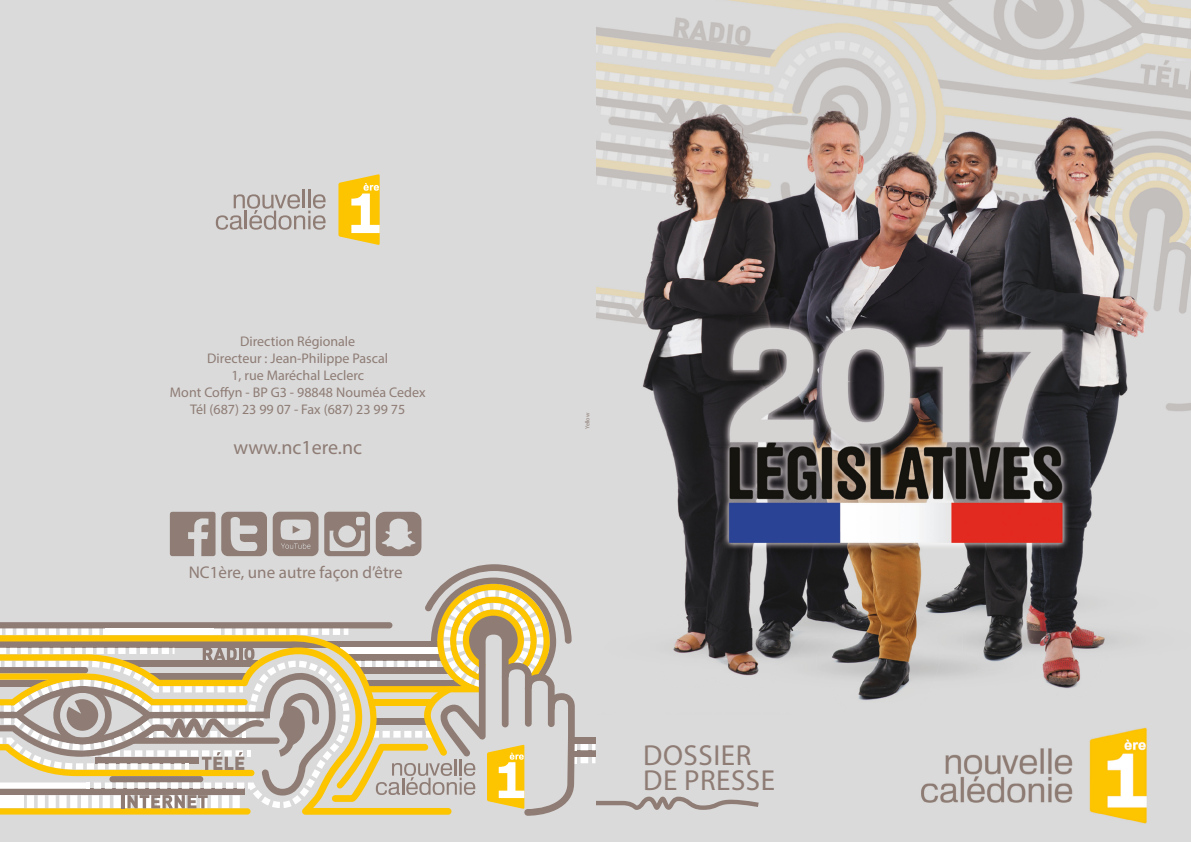
<style>
.page{position:relative;width:1191px;height:842px;background:#fff}
.page>*{position:absolute;margin:0;border:0;box-sizing:border-box;transform-origin:0 0}
.t1{font:29px/25px "Myriad Pro";letter-spacing:.02em;color:#8e7c75}
.t2{font:20px "Myriad Pro";color:#8e7c75}
.t3{font:17px "Myriad Pro";color:#8e7c75}
.t4{font:14px/16.8px "Myriad Pro";color:#8e7c75;text-align:center}
.t5{font:6px "Myriad Pro";color:#8e7c75}
</style>
<div class="page">
<img style="left:595px;top:0;width:596px;height:842px">
<div style="left:0;top:0;width:595px;height:842px;background:#dadada"></div>
<svg style="left:0;top:564px;width:758px;height:252px"></svg>
<svg style="left:338px;top:174px;width:42px;height:71px;background:#f8d355"></svg>
<svg style="left:216px;top:190px;width:109px;height:40px"></svg>
<svg style="left:324px;top:512px;width:46px;height:44px"></svg>
<svg style="left:221px;top:512px;width:46px;height:44px"></svg>
<svg style="left:376px;top:512px;width:45px;height:44px"></svg>
<svg style="left:170px;top:512px;width:45px;height:44px"></svg>
<svg style="left:273px;top:512px;width:45px;height:44px"></svg>
<p class="t4" style="left:170px;top:333px;width:257px">Direction Régionale<br>Directeur : Jean-Philippe Pascal<br>1, rue Maréchal Leclerc<br>Mont Coffyn - BP G3 - 98848 Nouméa Cedex<br>Tél (687) 23 99 07 - Fax (687) 23 99 75</p>
<h2 class="t2" style="left:233px;top:435px;width:130px">www.nc1ere.nc</h2>
<p class="t3" style="left:189px;top:562px;width:215px">NC1ère, une autre façon d’être</p>
<p class="t5" style="left:584px;top:429px;width:18px;rotate:-90deg">Yellow</p>
<h1 class="t1" style="left:643px;top:742px;width:133px">DOSSIER<br>DE PRESSE</h1>
</div>
